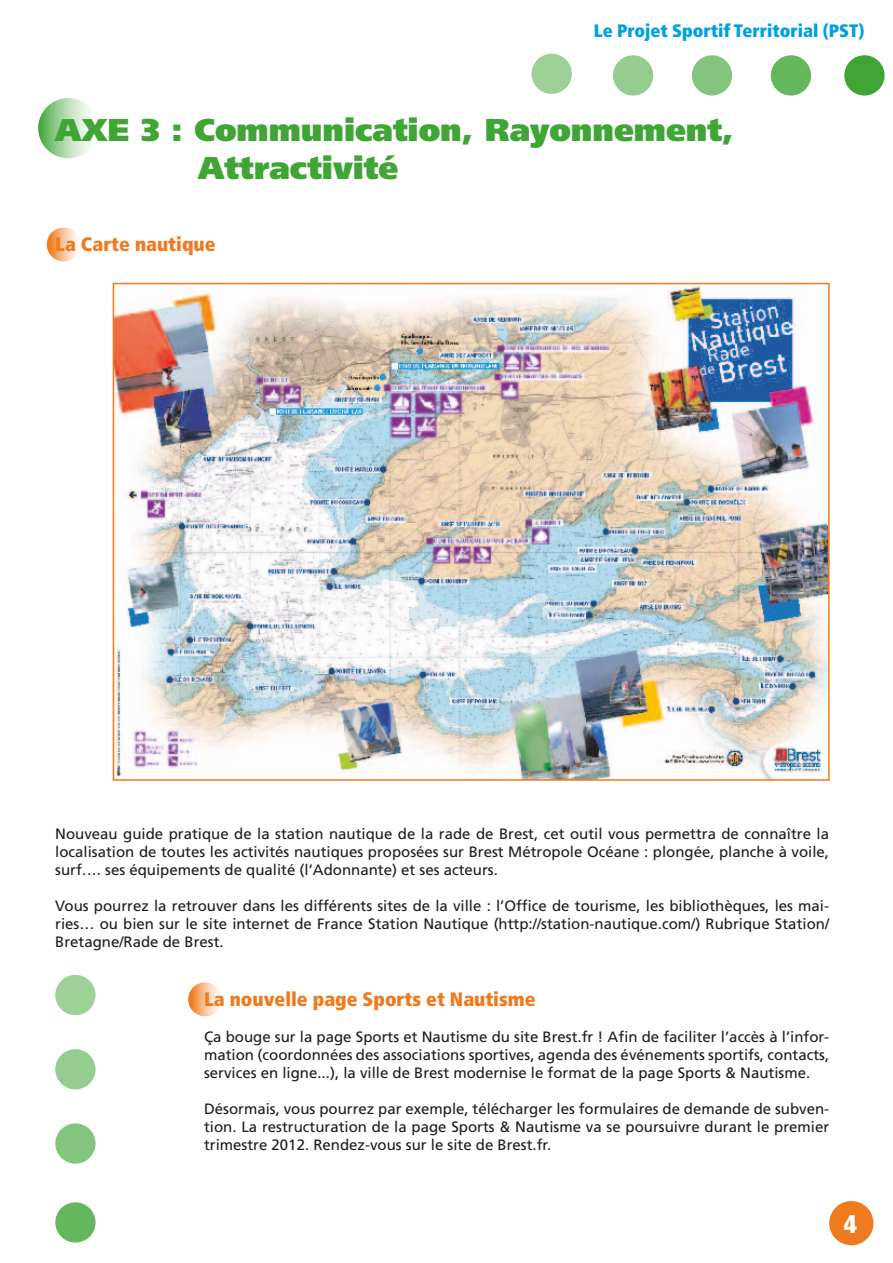
<style>
.page{position:relative;width:893px;height:1263px;background:#fff}
.page>*{position:absolute;margin:0;border:0;box-sizing:border-box;transform-origin:0 0}
.t1{font:900 31.5px/37.8px "Frutiger";color:#3fa535}
.t2{font:900 condensed 25.5px "Frutiger";color:#fff}
.t3{font:900 condensed 19.5px "Frutiger";color:#ef7b1e}
.t4{font:900 condensed 18px "Frutiger";color:#009fe3}
.t5{font:15px/18px "Frutiger";color:#1d1d1b;text-align:justify}
</style>
<div class="page">
<svg style="left:38px;top:98px;width:60px;height:60px;background:#b5dcb1"></svg>
<div style="left:532px;top:54px;width:40px;height:40px;background:#9dd198;border-radius:50%"></div>
<div style="left:692px;top:55px;width:40px;height:41px;background:#84c57d;border-radius:50%"></div>
<div style="left:771px;top:55px;width:40px;height:41px;background:#65b75d;border-radius:50%"></div>
<div style="left:844px;top:55px;width:41px;height:41px;background:#3fa535;border-radius:50%"></div>
<div style="left:613px;top:55px;width:40px;height:41px;background:#95cd90;border-radius:50%"></div>
<div style="left:829px;top:1201px;width:44px;height:44px;background:#ef7b1e;border-radius:50%"></div>
<svg style="left:188px;top:982px;width:34px;height:34px"></svg>
<div style="left:47px;top:227px;width:34px;height:34px;background:linear-gradient(to right,#ef7a1c,#fff);border-radius:50%"></div>
<img style="left:116px;top:286px;width:711px;height:492px">
<div style="left:113px;top:283px;width:717px;height:498px;border:2px solid #ef7b1e"></div>
<div style="left:55px;top:975px;width:41px;height:40px;background:#9dd198;border-radius:50%"></div>
<div style="left:55px;top:1123px;width:41px;height:41px;background:#84c57d;border-radius:50%"></div>
<div style="left:55px;top:1202px;width:41px;height:40px;background:#65b75d;border-radius:50%"></div>
<div style="left:55px;top:1049px;width:41px;height:40px;background:#95cd90;border-radius:50%"></div>
<p class="t4" style="left:594px;top:20px;width:272px">Le Projet Sportif Territorial (PST)</p>
<h1 class="t1" style="left:198px;top:111px;width:537px;text-indent:-143px">AXE 3 : Communication, Rayonnement,<br>Attractivité</h1>
<h3 class="t3" style="left:55px;top:232px;width:162px">La Carte nautique</h3>
<p class="t5" style="left:55px;top:824px;width:775px">Nouveau guide pratique de la station nautique de la rade de Brest, cet outil vous permettra de connaître la localisation de toutes les activités nautiques proposées sur Brest Métropole Océane : plongée, planche à voile, surf…. ses équipements de qualité (l’Adonnante) et ses acteurs.</p>
<p class="t5" style="left:55px;top:896px;width:775px">Vous pourrez la retrouver dans les différents sites de la ville : l’Office de tourisme, les bibliothèques, les mai&shy;ries… ou bien sur le site internet de France Station Nautique (http://station-nautique.com/) Rubrique Station/ Bretagne/Rade de Brest.</p>
<h3 class="t3" style="left:204px;top:987px;width:333px">La nouvelle page Sports et Nautisme</h3>
<p class="t5" style="left:204px;top:1028px;width:627px">Ça bouge sur la page Sports et Nautisme du site Brest.fr ! Afin de faciliter l’accès à l’infor&shy;mation (coordonnées des associations sportives, agenda des événements sportifs, contacts, services en ligne...), la ville de Brest modernise le format de la page Sports &amp; Nautisme.</p>
<p class="t5" style="left:204px;top:1100px;width:627px">Désormais, vous pourrez par exemple, télécharger les formulaires de demande de subven&shy;tion. La restructuration de la page Sports &amp; Nautisme va se poursuivre durant le premier trimestre 2012. Rendez-vous sur le site de Brest.fr.</p>
<h2 class="t2" style="left:844px;top:1209px;width:15px">4</h2>
</div>
